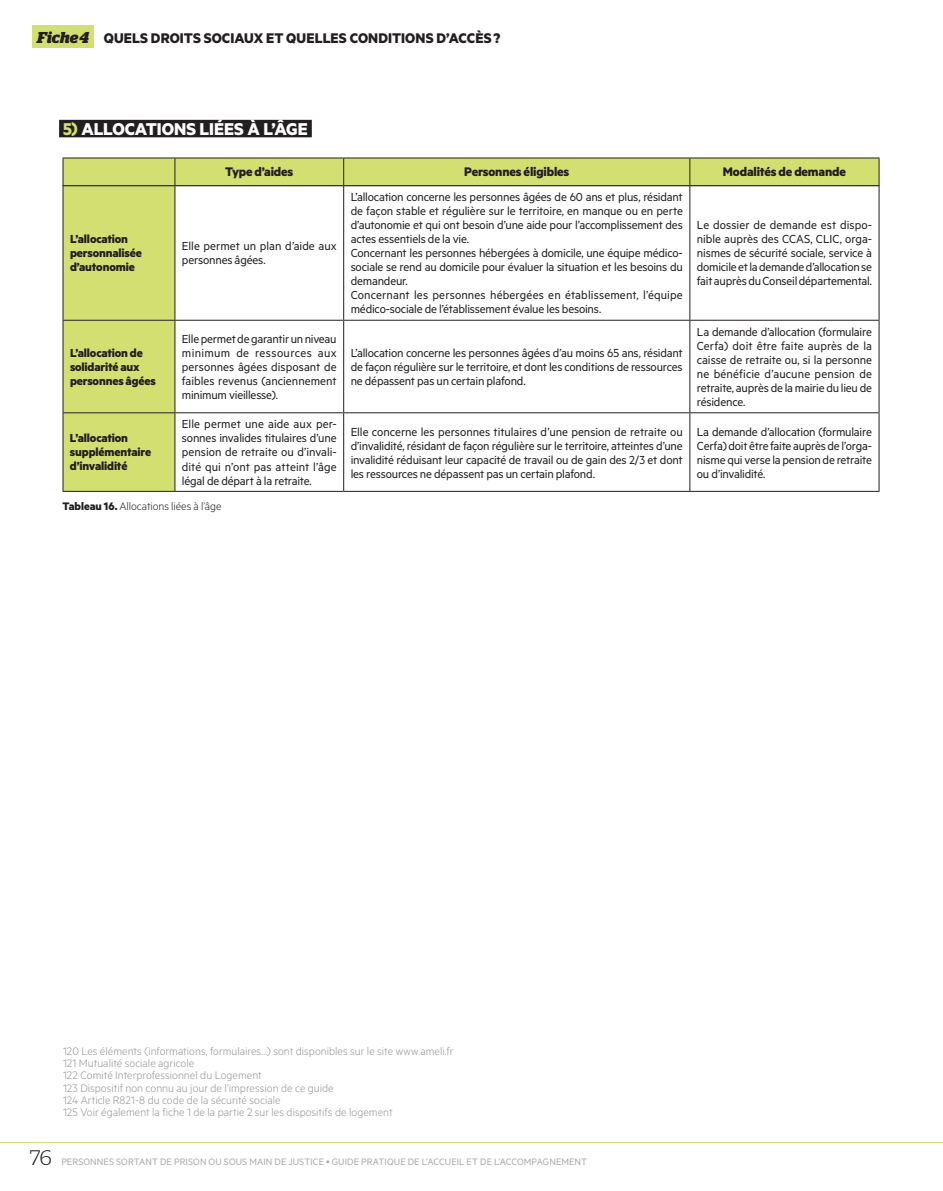
<style>
.page{position:relative;width:943px;height:1191px;background:#fff}
.page>*{position:absolute;margin:0;border:0;box-sizing:border-box;transform-origin:0 0}
.t1{font:300 21px "Stag";color:#231f20}
.t2{font:700 19.25px "Metric";letter-spacing:-.005em;color:#fff}
.t3{font:700 15.75px "Metric";letter-spacing:.005em;color:#231f20}
.t4{font:italic 700 15.75px "Stag";color:#231f20}
.t5{font:700 14px "Metric";letter-spacing:-.015em;color:#231f20}
.t6{font:13.12px/14px "Metric";letter-spacing:-.015em;color:#231f20;text-align:justify}
.t7{font:700 13.12px/14px "Metric";letter-spacing:-.015em;color:#231f20}
.t8{font:300 12.25px/12.2px "Metric";color:#939598}
.t9{font:300 12.25px "Metric";color:#231f20}
.t10{font:10.5px "Metric";color:#a8a9ad}
.s1{color:#d3e071}
.s2{font-weight:700}
</style>
<div class="page">
<hr style="left:0;top:1142px;width:943px;height:1px;background:#d3e071">
<div style="left:32px;top:26px;width:62px;height:22px;background:#d3e071"></div>
<div style="left:59px;top:120px;width:253px;height:17px;background:#231f20"></div>
<hr style="left:63px;top:491px;width:112px;height:1px;background:#231f20">
<hr style="left:175px;top:491px;width:169px;height:1px;background:#231f20">
<hr style="left:344px;top:491px;width:346px;height:1px;background:#231f20">
<hr style="left:690px;top:491px;width:189px;height:1px;background:#231f20">
<svg style="left:63px;top:158px;width:816px;height:333px"></svg>
<hr style="left:63px;top:185px;width:112px;height:1px;background:#231f20">
<hr style="left:175px;top:185px;width:169px;height:1px;background:#231f20">
<hr style="left:344px;top:185px;width:346px;height:1px;background:#231f20">
<hr style="left:690px;top:185px;width:189px;height:1px;background:#231f20">
<p class="t4" style="left:37px;top:28px;width:53px">Fiche 4</p>
<p class="t3" style="left:104px;top:29px;width:398px">Quels droits sociaux et quelles conditions d’accès?</p>
<h2 class="t2" style="left:63px;top:117px;width:246px"><span class="s1">5)</span> allocations liées à l’âge</h2>
<p class="t5" style="left:225px;top:163px;width:70px">Type d’aides</p>
<p class="t5" style="left:464px;top:163px;width:107px">Personnes éligibles</p>
<p class="t5" style="left:723px;top:163px;width:125px">Modalités de demande</p>
<p class="t7" style="left:70px;top:232px;width:73px">L’allocation personnalisée d’autonomie</p>
<p class="t6" style="left:182px;top:239px;width:156px">Elle permet un plan d’aide aux personnes âgées.</p>
<p class="t7" style="left:70px;top:345px;width:87px">L’allocation de solidarité aux personnes âgées</p>
<p class="t6" style="left:182px;top:331px;width:156px">Elle permet de garantir un niveau minimum de ressources aux personnes âgées disposant de faibles revenus (anciennement minimum vieillesse).</p>
<p class="t6" style="left:351px;top:190px;width:334px;text-align:left">L’allocation concerne les personnes âgées de 60 ans et plus, résidant de façon stable et régulière sur le territoire, en manque ou en perte d’autonomie et qui ont besoin d’une aide pour l’accomplissement des actes essentiels de la vie.<br>Concernant les personnes hébergées à domicile, une équipe médico&shy;sociale se rend au domicile pour évaluer la situation et les besoins du demandeur.<br>Concernant les personnes hébergées en établissement, l’équipe médico-sociale de l’établissement évalue les besoins.</p>
<p class="t6" style="left:351px;top:345px;width:333px">L’allocation concerne les personnes âgées d’au moins 65 ans, résidant de façon régulière sur le territoire, et dont les conditions de ressources ne dépassent pas un certain plafond.</p>
<p class="t6" style="left:697px;top:218px;width:177px">Le dossier de demande est dispo&shy;nible auprès des CCAS, CLIC, orga&shy;nismes de sécurité sociale, service à domicile et la demande d’allocation se fait auprès du Conseil départemental.</p>
<p class="t6" style="left:697px;top:324px;width:177px">La demande d’allocation (formulaire Cerfa) doit être faite auprès de la caisse de retraite ou, si la personne ne bénéficie d’aucune pension de retraite, auprès de la mairie du lieu de résidence.</p>
<p class="t6" style="left:182px;top:417px;width:156px">Elle permet une aide aux per&shy;sonnes invalides titulaires d’une pension de retraite ou d’invali&shy;dité qui n’ont pas atteint l’âge légal de départ à la retraite.</p>
<p class="t6" style="left:350px;top:424px;width:333px">Elle concerne les personnes titulaires d’une pension de retraite ou d’invalidité, résidant de façon régulière sur le territoire, atteintes d’une invalidité réduisant leur capacité de travail ou de gain des 2/3 et dont les ressources ne dépassent pas un certain plafond.</p>
<p class="t6" style="left:696px;top:424px;width:177px">La demande d’allocation (formulaire Cerfa) doit être faite auprès de l’orga&shy;nisme qui verse la pension de retraite ou d’invalidité.</p>
<p class="t9" style="left:63px;top:499px;width:160px"><span class="s2">Tableau 16.</span> Allocations liées à l’âge</p>
<p class="t7" style="left:70px;top:431px;width:83px">L’allocation supplémentaire d’invalidité</p>
<p class="t8" style="left:63px;top:1044px;width:392px">120 Les éléments (informations, formulaires…) sont disponibles sur le site www.ameli.fr 121 Mutualité sociale agricole<br>122 Comité Interprofessionnel du Logement<br>123 Dispositif non connu au jour de l’impression de ce guide<br>124 Article R821-8 du code de la sécurité sociale<br>125 Voir également la fiche 1 de la partie 2 sur les dispositifs de logement</p>
<h1 class="t1" style="left:30px;top:1145px;width:23px">76</h1>
<p class="t10" style="left:61px;top:1155px;width:13px">Personnes</p>
<p class="t10" style="left:116px;top:1155px;width:7px">sortant</p>
<p class="t10" style="left:160px;top:1155px;width:21px">de prison</p>
<p class="t10" style="left:209px;top:1155px;width:22px">ou sous</p>
<p class="t10" style="left:249px;top:1155px;width:7px">main</p>
<p class="t10" style="left:274px;top:1155px;width:20px">de justice</p>
<p class="t10" style="left:326px;top:1155px;width:19px">• Guide</p>
<p class="t10" style="left:361px;top:1155px;width:7px">pratique</p>
<p class="t10" style="left:408px;top:1155px;width:26px">de l’accueil</p>
<p class="t10" style="left:466px;top:1155px;width:41px">et de l’accompagnement</p>
</div>
